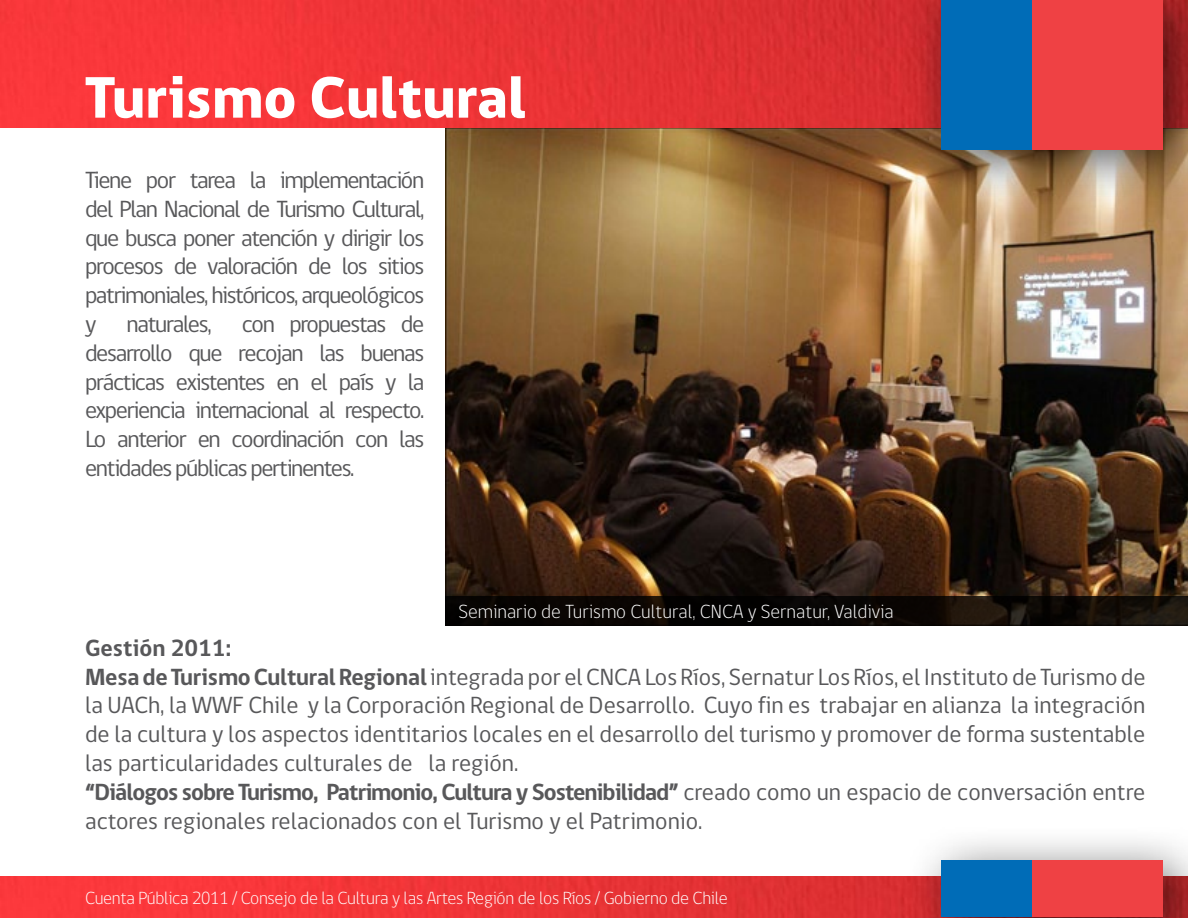
<style>
.page{position:relative;width:1188px;height:918px;background:#fff}
.page>*{position:absolute;margin:0;border:0;box-sizing:border-box;transform-origin:0 0}
.t1{font:800 60px "gob CL";color:#fff}
.t2{font:24px/28.8px "gob CL";color:#58585a;text-align:justify}
.t3{font:24px "gob CL";letter-spacing:-.055em;color:#58585a}
.t4{font:300 19.5px "gob CL";color:#fff}
.t5{font:300 18px "gob CL";letter-spacing:-.015em;color:#fff}
.s1{font-weight:700}
</style>
<div class="page">
<img style="left:446px;top:128px;width:742px;height:468px">
<svg style="left:446px;top:596px;width:742px;height:30px;background:#0c0804"></svg>
<img style="left:0;top:0;width:901px;height:128px">
<img style="left:0;top:876px;width:901px;height:42px">
<div style="left:901px;top:820px;width:287px;height:98px;background:#000;opacity:.6"></div>
<div style="left:941px;top:861px;width:91px;height:56px;background:#006cb7"></div>
<div style="left:1032px;top:861px;width:131px;height:56px;background:#ef4144"></div>
<div style="left:901px;top:0;width:287px;height:204px;background:#000;opacity:.6"></div>
<div style="left:941px;top:0;width:91px;height:150px;background:#006cb7"></div>
<div style="left:1032px;top:0;width:131px;height:150px;background:#ef4144"></div>
<h1 class="t1" style="left:85px;top:57px;width:443px">Turismo Cultural</h1>
<p class="t2" style="left:85px;top:166px;width:341px">Tiene por tarea la implementación del Plan Nacional de Turismo Cultural, que busca poner atención y dirigir los procesos de valoración de los sitios patrimoniales, históricos, arqueológicos y</p>
<p class="t2" style="left:85px;top:310px;width:341px;text-indent:157px">con propuestas de desarrollo que recojan las buenas prácticas existentes en el país y la experiencia internacional al respecto.<br>Lo anterior en coordinación con las entidades públicas pertinentes.</p>
<p class="t3" style="left:127px;top:308px;width:87px">naturales,</p>
<p class="t4" style="left:458px;top:599px;width:437px">Seminario de Turismo Cultural, CNCA y Sernatur, Valdivia</p>
<p class="t2" style="left:85px;top:634px;width:1062px;text-align:left"><span class="s1">Gestión 2011:<br>Mesa de Turismo Cultural Regional</span> integrada por el CNCA Los Ríos, Sernatur Los Ríos, el Instituto de Turismo de la UACh, la WWF Chile y la Corporación Regional de Desarrollo. Cuyo fin es trabajar en alianza la integración de la cultura y los aspectos identitarios locales en el desarrollo del turismo y promover de forma sustentable las particularidades culturales de la región.<br><span class="s1">“Diálogos sobre Turismo, Patrimonio, Cultura y Sostenibilidad”</span> creado como un espacio de conversación entre actores regionales relacionados con el Turismo y el Patrimonio.</p>
<p class="t5" style="left:85px;top:886px;width:644px">Cuenta Pública 2011 / Consejo de la Cultura y las Artes Región de los Ríos / Gobierno de Chile</p>
</div>
